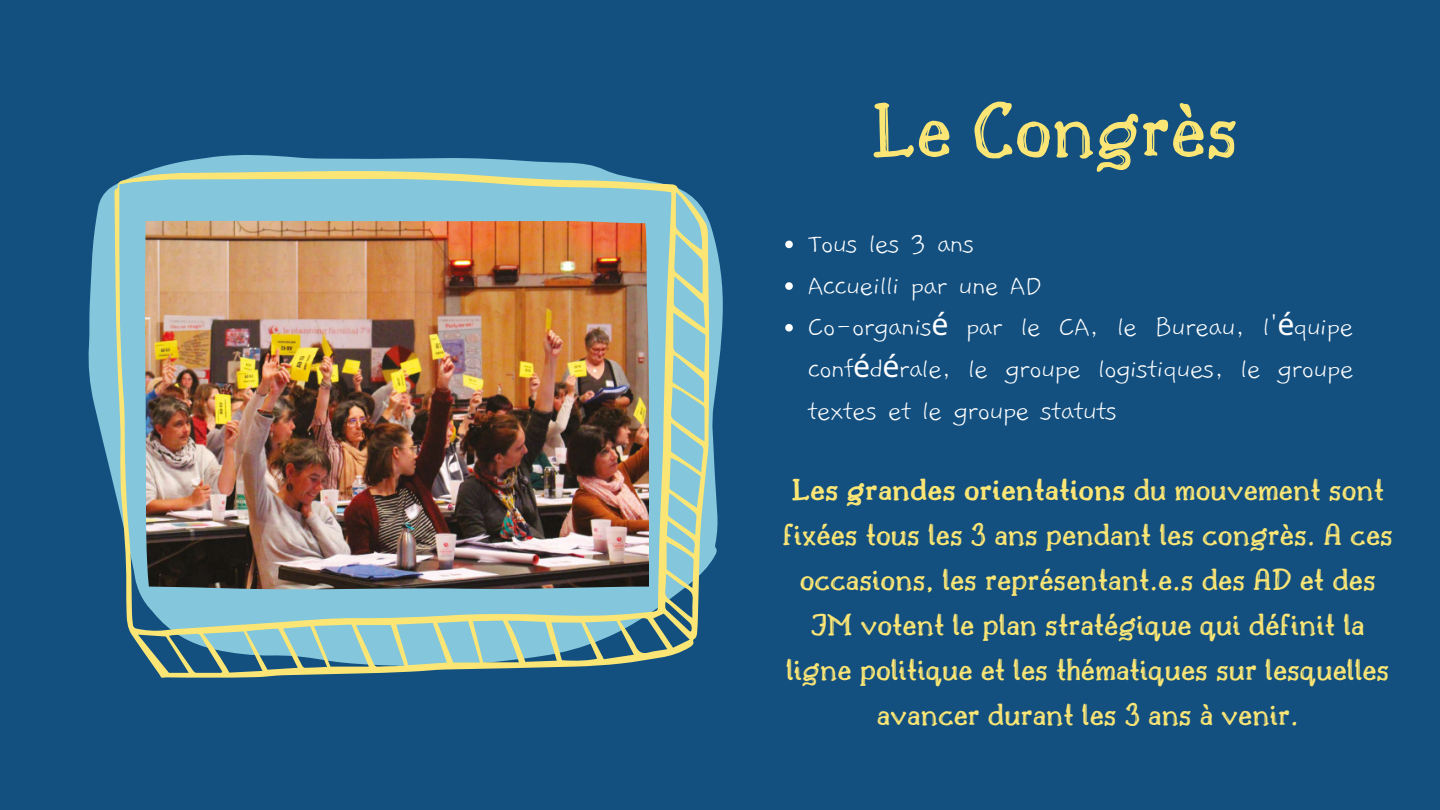
<style>
.page{position:relative;width:1440px;height:810px;background:#135080}
.page>*{position:absolute;margin:0;border:0;box-sizing:border-box;transform-origin:0 0}
.t1{font:80.8px "Drukaatie Burti";color:#fbe675}
.t2{font:32.2px/45px "Drukaatie Burti";color:#fbe675;text-align:center}
.t3{font:300 30.3px/41.7px "Gaegu";letter-spacing:-.04em;color:#fff;text-align:justify}
.s1{font-family:"Noto Sans";font-weight:400}
.s2{font-weight:600}
</style>
<div class="page">
<svg style="left:88px;top:155px;width:635px;height:410px"></svg>
<svg style="left:113px;top:171px;width:596px;height:507px;background:#8abab8"></svg>
<img style="left:145px;top:221px;width:504px;height:369px">
<svg style="left:785px;top:241px;width:8px;height:7px"></svg>
<svg style="left:785px;top:282px;width:8px;height:8px"></svg>
<svg style="left:785px;top:324px;width:8px;height:8px"></svg>
<p class="t1" style="left:871px;top:84px;width:369px">Le Congrès</p>
<p class="t3" style="left:807px;top:223px;width:169px">Tous les 3 ans</p>
<p class="t3" style="left:807px;top:265px;width:236px">Accueilli par une AD</p>
<p class="t3" style="left:807px;top:307px;width:548px">Co-organis<span class="s1">é</span> par le CA, le Bureau, l'<span class="s1">é</span>quipe conf<span class="s1">é</span>d<span class="s1">é</span>rale, le groupe logistiques, le groupe textes et le groupe statuts</p>
<p class="t2" style="left:783px;top:467px;width:612px"><span class="s2">Les grandes orientations</span> du mouvement sont fixées tous les 3 ans pendant les congrès. A ces occasions, les représentant.e.s des AD et des JM votent le plan stratégique qui définit la ligne politique et les thématiques sur lesquelles avancer durant les 3 ans à venir.</p>
</div>
